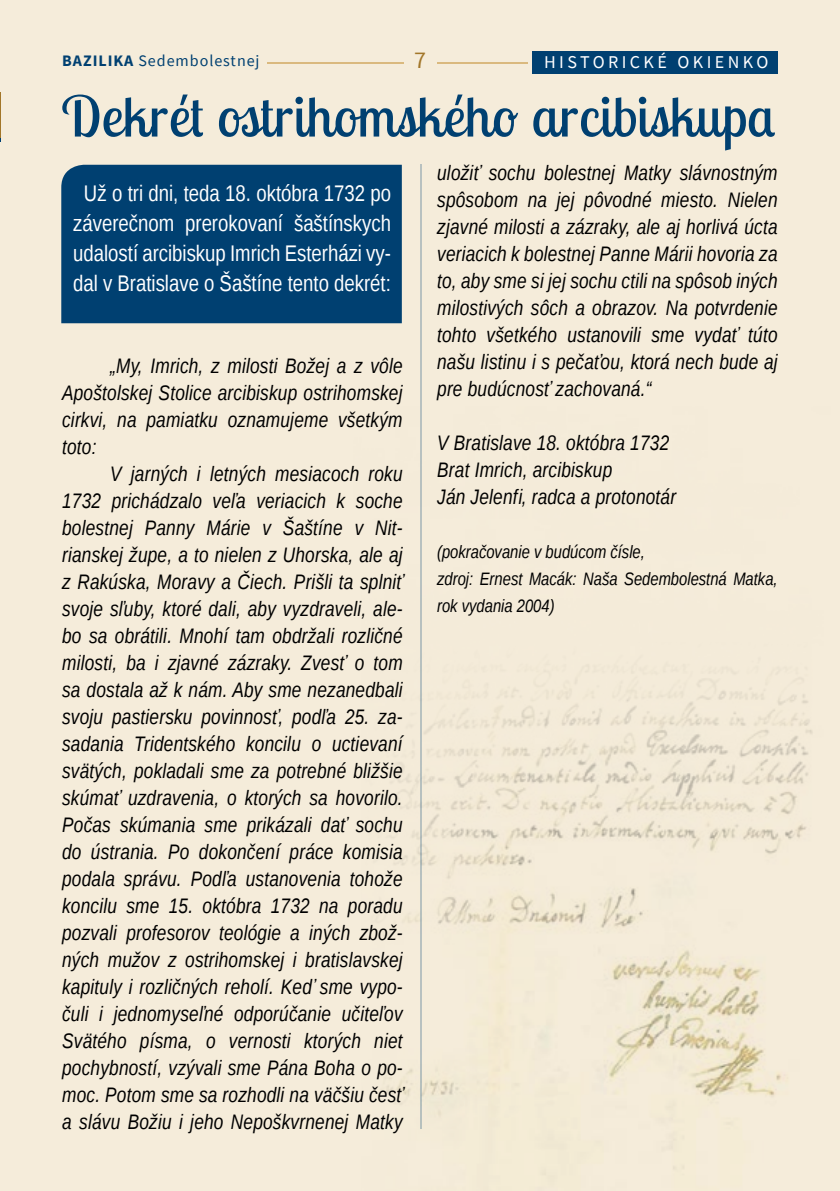
<style>
.page{position:relative;width:840px;height:1191px;background:#fff}
.page>*{position:absolute;margin:0;border:0;box-sizing:border-box;transform-origin:0 0}
.t1{font:56px "Lobster Two";letter-spacing:.015em;color:#004071}
.t2{font:24px "Source Sans Pro";color:#a27629}
.t3{font:22.6px/30px "Liberation Sans Narrow";color:#fff;text-align:center}
.t4{font:italic 21px/27px "Liberation Sans Narrow";letter-spacing:.01em;color:#000;text-align:justify}
.t5{font:italic 18px/27px "Liberation Sans Narrow";color:#000}
.t6{font:18px "Source Sans Pro";letter-spacing:.19em;color:#fff}
.t7{font:16px "Source Sans Pro";letter-spacing:.06em;color:#004071}
.s1{font-weight:700}
</style>
<div class="page">
<hr style="left:0;top:110px;width:1px;height:473px;background:#e7f6fd">
<div style="left:1px;top:0;width:838px;height:1191px;background:#f5ecda"></div>
<hr style="left:437px;top:62px;width:91px;height:1px;background:#d4ad68">
<hr style="left:267px;top:62px;width:136px;height:1px;background:#d4ad68">
<div style="left:531px;top:51px;width:246px;height:23px;background:#004071"></div>
<div style="left:61px;top:165px;width:340px;height:158px;background:#004071"></div>
<hr style="left:0;top:92px;width:1px;height:46px;background:#a27629">
<img style="left:421px;top:406px;width:392px;height:763px">
<div style="left:350px;top:583px;width:202px;height:608px;background:#f5ecda"></div>
<hr style="left:419px;top:165px;width:2px;height:963px;background:#004071">
<p class="t7" style="left:62px;top:51px;width:199px"><span class="s1">BAZILIKA</span> Sedembolestnej</p>
<p class="t2" style="left:414px;top:44px;width:13px">7</p>
<p class="t6" style="left:543px;top:51px;width:226px">HISTORICKÉ OKIENKO</p>
<h1 class="t1" style="left:61px;top:81px;width:714px">Dekrét ostrihomského arcibiskupa</h1>
<p class="t3" style="left:73px;top:179px;width:319px">Už o tri dni, teda 18. októbra 1732 po záverečnom prerokovaní šaštínskych udalostí arcibiskup Imrich Esterházi vy&shy;dal v Bratislave o Šaštíne tento dekrét:</p>
<p class="t4" style="left:62px;top:351px;width:342px;text-indent:48px">„My, Imrich, z milosti Božej a z vôle Apoštolskej Stolice arcibiskup ostrihomskej cirkvi, na pamiatku oznamujeme všetkým toto:</p>
<p class="t4" style="left:62px;top:460px;width:342px;text-indent:48px">V jarných i letných mesiacoch roku 1732 prichádzalo veľa veriacich k soche bolestnej Panny Márie v Šaštíne v Nit&shy;rianskej župe, a to nielen z Uhorska, ale aj z Rakúska, Moravy a Čiech. Prišli ta splniť svoje sľuby, ktoré dali, aby vyzdraveli, ale&shy;bo sa obrátili. Mnohí tam obdržali rozličné milosti, ba i zjavné zázraky. Zvesť o tom sa dostala až k nám. Aby sme nezanedbali svoju pastiersku povinnosť, podľa 25. za&shy;sadania Tridentského koncilu o uctievaní svätých, pokladali sme za potrebné bližšie skúmať uzdravenia, o ktorých sa hovorilo.<br>Počas skúmania sme prikázali dať sochu do ústrania. Po dokončení práce komisia podala správu. Podľa ustanovenia tohože koncilu sme 15. októbra 1732 na poradu pozvali profesorov teológie a iných zbož&shy;ných mužov z ostrihomskej i bratislavskej kapituly i rozličných reholí. Keď sme vypo&shy;čuli i jednomyseľné odporúčanie učiteľov Svätého písma, o vernosti ktorých niet pochybností, vzývali sme Pána Boha o po&shy;moc. Potom sme sa rozhodli na väčšiu česť a slávu Božiu i jeho Nepoškvrnenej Matky</p>
<p class="t4" style="left:437px;top:159px;width:342px">uložiť sochu bolestnej Matky slávnostným spôsobom na jej pôvodné miesto. Nielen zjavné milosti a zázraky, ale aj horlivá úcta veriacich k bolestnej Panne Márii hovoria za to, aby sme si jej sochu ctili na spôsob iných milostivých sôch a obrazov. Na potvrdenie tohto všetkého ustanovili sme vydať túto našu listinu i s pečaťou, ktorá nech bude aj pre budúcnosť zachovaná.“</p>
<p class="t4" style="left:437px;top:429px;width:240px;text-align:left">V Bratislave 18. októbra 1732<br>Brat Imrich, arcibiskup<br>Ján Jelenfi, radca a protonotár</p>
<p class="t5" style="left:437px;top:538px;width:342px">(pokračovanie v budúcom čísle,<br>zdroj: Ernest Macák: Naša Sedembolestná Matka, rok vydania 2004)</p>
</div>
